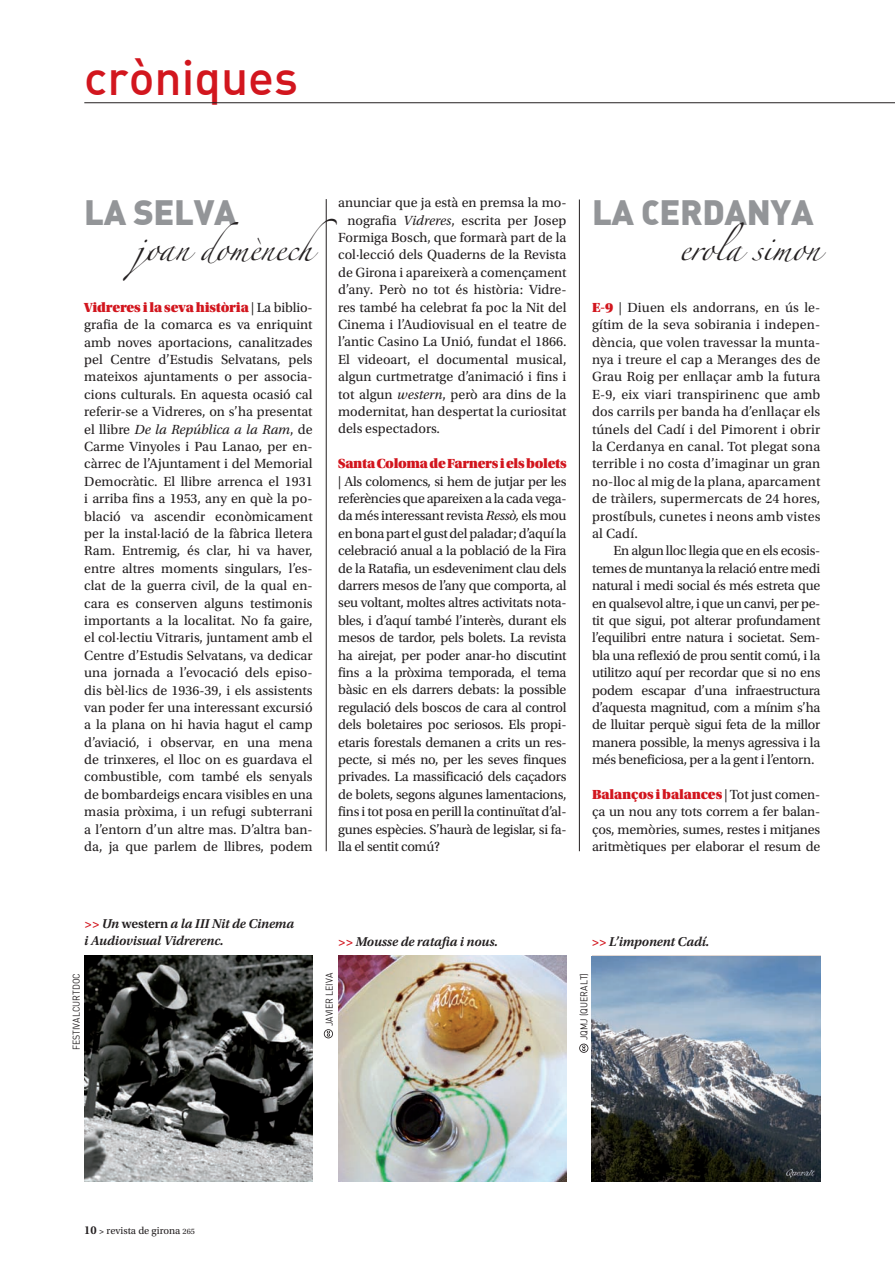
<style>
.page{position:relative;width:895px;height:1278px;background:#fff}
.page>*{position:absolute;margin:0;border:0;box-sizing:border-box;transform-origin:0 0}
.t1{font:48px "DIN Medium Alternate";color:#d2161e}
.t2{font:34.5px "DIN Black Alternate";letter-spacing:-.01em;color:#939598}
.t3{font:22.5px "Zapfino";letter-spacing:-.01em;color:#231f20}
.t4{font:13.95px/17.4px "Utopia Std";color:#231f20;text-align:justify}
.t5{font:13.95px "Utopia Std Black Headline";letter-spacing:-.01em;color:#d2161e}
.t6{font:italic 600 13.5px/17.4px "Utopia Std";letter-spacing:-.01em;color:#231f20}
.t7{font:10.5px "Utopia Std";color:#231f20}
.t8{font:9.75px "DIN";color:#231f20;scale:.9 1}
.s1{font-style:italic}
.s2{font-family:"Utopia Std";color:#231f20}
.s3{font-family:"Utopia Std Black Headline";color:#d2161e}
.s4{color:#d2161e}
.s5{font-style:normal}
.s6{font-weight:600;font-size:12px}
.s7{font-weight:600;font-size:9px}
.s8{font-size:8.25px}
</style>
<div class="page">
<hr style="left:326px;top:199px;width:1px;height:652px;background:#231f20">
<hr style="left:579px;top:200px;width:1px;height:651px;background:#231f20">
<hr style="left:84px;top:102px;width:810px;height:1px;background:#231f20">
<img style="left:84px;top:956px;width:228px;height:226px">
<img style="left:338px;top:956px;width:228px;height:226px">
<img style="left:592px;top:956px;width:228px;height:226px">
<svg style="left:324px;top:1029px;width:9px;height:9px"></svg>
<svg style="left:579px;top:1044px;width:9px;height:9px"></svg>
<h1 class="t1" style="left:84px;top:47px;width:215px">cròniques</h1>
<p class="t4" style="left:338px;top:194px;width:230px">anunciar que ja està en premsa la mo-</p>
<p class="t4" style="left:347px;top:212px;width:220px">nografia <span class="s1">Vidreres</span>, escrita per Josep</p>
<p class="t4" style="left:338px;top:229px;width:230px">Formiga Bosch, que formarà part de la</p>
<p class="t4" style="left:338px;top:246px;width:230px">col·lecció dels Quaderns de la Revista</p>
<p class="t4" style="left:338px;top:264px;width:230px">de Girona i apareixerà a començament</p>
<p class="t4" style="left:338px;top:281px;width:230px">d’any. Però no tot és història: Vidre-</p>
<p class="t4" style="left:338px;top:299px;width:230px">res també ha celebrat fa poc la Nit del</p>
<p class="t4" style="left:338px;top:316px;width:230px">Cinema i l’Audiovisual en el teatre de</p>
<p class="t4" style="left:338px;top:333px;width:230px">l’antic Casino La Unió, fundat el 1866.</p>
<p class="t4" style="left:338px;top:351px;width:230px">El videoart, el documental musical,</p>
<p class="t4" style="left:338px;top:368px;width:230px">algun curtmetratge d’animació i fins i</p>
<p class="t4" style="left:338px;top:386px;width:230px">tot algun <span class="s1">western</span>, però ara dins de la</p>
<p class="t4" style="left:338px;top:403px;width:230px">modernitat, han despertat la curiositat</p>
<p class="t4" style="left:338px;top:420px;width:103px">dels espectadors.</p>
<p class="t5" style="left:338px;top:456px;width:230px">Santa Coloma de Farners i els bolets</p>
<p class="t4" style="left:338px;top:473px;width:230px">| Als colomencs, si hem de jutjar per les referències que apareixen a la cada vega&shy;da més interessant revista <span class="s1">Ressò,</span> els mou en bona part el gust del paladar; d’aquí la celebració anual a la població de la Fira de la Ratafia, un esdeveniment clau dels darrers mesos de l’any que comporta, al seu voltant, moltes altres activitats nota&shy;bles, i d’aquí també l’interès, durant els mesos de tardor, pels bolets. La revista ha airejat, per poder anar-ho discutint fins a la pròxima temporada, el tema bàsic en els darrers debats: la possible regulació dels boscos de cara al control dels boletaires poc seriosos. Els propi&shy;etaris forestals demanen a crits un res&shy;pecte, si més no, per les seves finques privades. La massificació dels caçadors de bolets, segons algunes lamentacions, fins i tot posa en perill la continuïtat d’al&shy;gunes espècies. S’haurà de legislar, si fa&shy;lla el sentit comú?</p>
<h2 class="t2" style="left:84px;top:189px;width:154px">LA SELVA</h2>
<h3 class="t3" style="left:135px;top:239px;width:204px">joan domènech</h3>
<p class="t5" style="left:84px;top:300px;width:230px">Vidreres i la seva història <span class="s2">| La biblio-</span></p>
<p class="t4" style="left:84px;top:316px;width:230px">grafia de la comarca es va enriquint amb noves aportacions, canalitzades pel Centre d’Estudis Selvatans, pels mateixos ajuntaments o per associa&shy;cions culturals. En aquesta ocasió cal referir-se a Vidreres, on s’ha presentat el llibre <span class="s1">De la República a la Ram</span>, de Carme Vinyoles i Pau Lanao, per en&shy;càrrec de l’Ajuntament i del Memorial Democràtic. El llibre arrenca el 1931 i arriba fins a 1953, any en què la po&shy;blació va ascendir econòmicament per la instal·lació de la fàbrica lletera Ram. Entremig, és clar, hi va haver, entre altres moments singulars, l’es&shy;clat de la guerra civil, de la qual en&shy;cara es conserven alguns testimonis importants a la localitat. No fa gaire, el col·lectiu Vitraris, juntament amb el Centre d’Estudis Selvatans, va dedicar una jornada a l’evocació dels episo&shy;dis bèl·lics de 1936-39, i els assistents van poder fer una interessant excursió a la plana on hi havia hagut el camp d’aviació, i observar, en una mena de trinxeres, el lloc on es guardava el combustible, com també els senyals de bombardeigs encara visibles en una masia pròxima, i un refugi subterrani a l’entorn d’un altre mas. D’altra ban&shy;da, ja que parlem de llibres, podem</p>
<h2 class="t2" style="left:592px;top:189px;width:223px">LA CERDANYA</h2>
<h3 class="t3" style="left:679px;top:239px;width:143px">erola simon</h3>
<p class="t4" style="left:592px;top:299px;width:230px"><span class="s3">E-9</span> | Diuen els andorrans, en ús le&shy;gítim de la seva sobirania i indepen&shy;dència, que volen travessar la munta&shy;nya i treure el cap a Meranges des de Grau Roig per enllaçar amb la futura E-9, eix viari transpirinenc que amb dos carrils per banda ha d’enllaçar els túnels del Cadí i del Pimorent i obrir la Cerdanya en canal. Tot plegat sona terrible i no costa d’imaginar un gran no-lloc al mig de la plana, aparcament de tràilers, supermercats de 24 hores, prostíbuls, cunetes i neons amb vistes al Cadí.</p>
<p class="t4" style="left:592px;top:542px;width:230px;text-indent:21px">En algun lloc llegia que en els ecosis&shy;temes de muntanya la relació entre medi natural i medi social és més estreta que en qualsevol altre, i que un canvi, per pe&shy;tit que sigui, pot alterar profundament l’equilibri entre natura i societat. Sem&shy;bla una reflexió de prou sentit comú, i la utilitzo aquí per recordar que si no ens podem escapar d’una infraestructura d’aquesta magnitud, com a mínim s’ha de lluitar perquè sigui feta de la millor manera possible, la menys agressiva i la més beneficiosa, per a la gent i l’entorn.</p>
<p class="t5" style="left:592px;top:787px;width:230px">Balanços i balances <span class="s2">| Tot just comen-</span></p>
<p class="t4" style="left:592px;top:803px;width:230px">ça un nou any tots correm a fer balan&shy;ços, memòries, sumes, restes i mitjanes aritmètiques per elaborar el resum de</p>
<p class="t6" style="left:84px;top:915px;width:211px"><span class="s4">&gt;&gt;</span> Un <span class="s5">western</span> a la III Nit de Cinema i Audiovisual Vidrerenc.</p>
<p class="t8" style="left:70px;top:1050px;width:87px;rotate:-90deg">FESTIVALCURTDOC</p>
<p class="t6" style="left:338px;top:933px;width:161px"><span class="s4">&gt;&gt;</span> Mousse de ratafia i nous.</p>
<p class="t6" style="left:591px;top:933px;width:119px"><span class="s4">&gt;&gt;</span> L’imponent Cadí.</p>
<p class="t8" style="left:577px;top:1040px;width:76px;rotate:-90deg">JQMJ (QUERALT)</p>
<p class="t8" style="left:323px;top:1026px;width:61px;rotate:-90deg">JAVIER LEIVA</p>
<p class="t7" style="left:84px;top:1225px;width:112px"><span class="s6">10</span> <span class="s7">&gt;</span> revista de girona <span class="s8">265</span></p>
</div>
